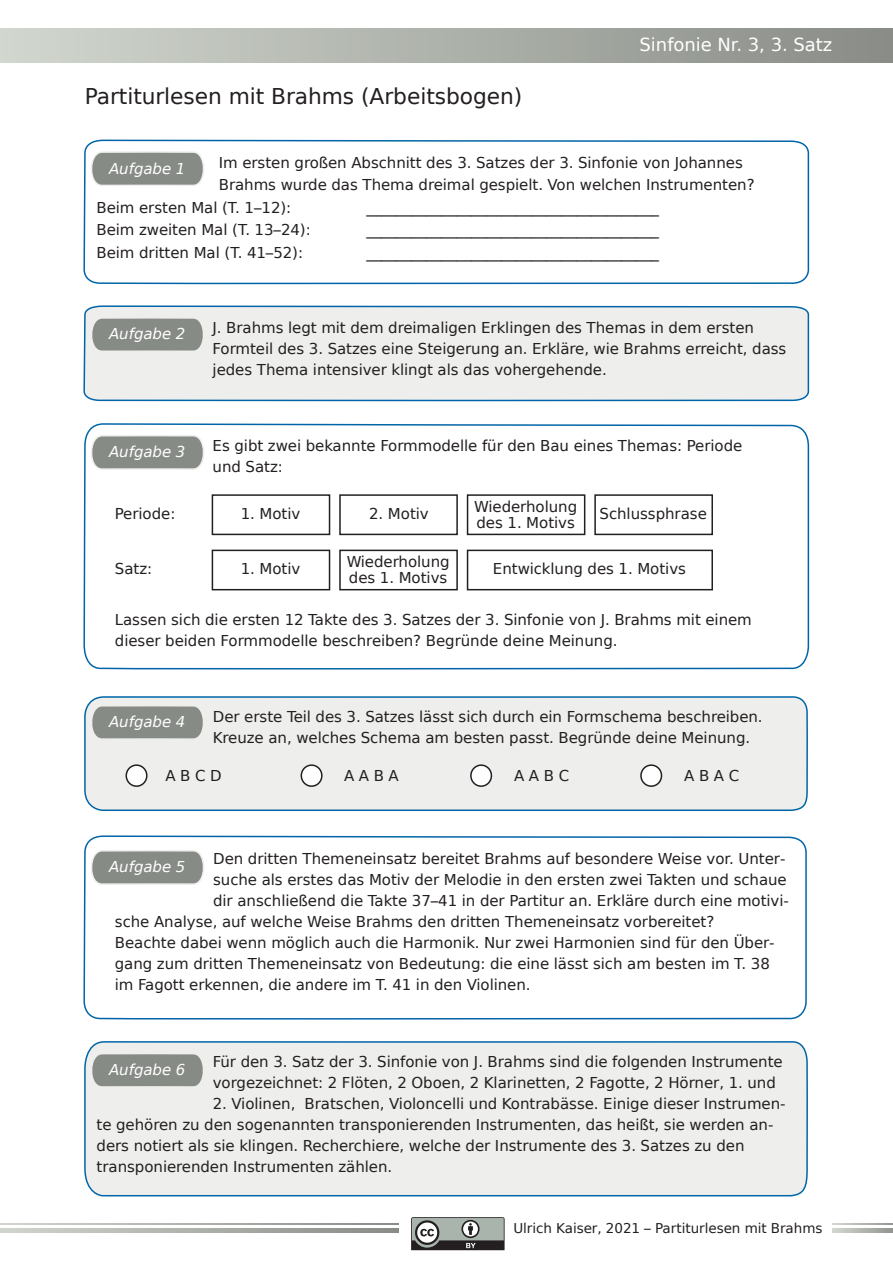
<style>
.page{position:relative;width:893px;height:1263px;background:#fff}
.page>*{position:absolute;margin:0;border:0;box-sizing:border-box;transform-origin:0 0}
.t1{font:21.75px "Bitstream Vera Sans";letter-spacing:-.005em;color:#231f20}
.t2{font:18px "Bitstream Vera Sans";color:#fff}
.t3{font:15px/21px "Bitstream Vera Sans";letter-spacing:-.005em;color:#231f20}
.t4{font:italic 15px "Bitstream Vera Sans";letter-spacing:-.005em;color:#fff}
.t5{font:13.5px "Bitstream Vera Sans";letter-spacing:-.005em;color:#231f20}
</style>
<div class="page">
<div style="left:84px;top:1041px;width:724px;height:156px;background:#eeeeec"></div>
<div style="left:84px;top:696px;width:724px;height:115px;background:#eeeeec"></div>
<svg style="left:83px;top:139px;width:727px;height:146px"></svg>
<svg style="left:83px;top:423px;width:727px;height:247px"></svg>
<div style="left:0;top:28px;width:893px;height:34px;background:linear-gradient(to right,#d2d7cf,#898c87)"></div>
<div style="left:88px;top:152px;width:119px;height:33px;background:#878b86;border-radius:14px"></div>
<div style="left:87px;top:151px;width:121px;height:35px;border:2px solid #eeeeec;border-radius:14px"></div>
<div style="left:88px;top:436px;width:119px;height:33px;background:#878b86;border-radius:14px"></div>
<div style="left:87px;top:435px;width:121px;height:35px;border:2px solid #eeeeec;border-radius:14px"></div>
<div style="left:88px;top:706px;width:119px;height:33px;background:#878b86;border-radius:14px"></div>
<div style="left:87px;top:705px;width:121px;height:35px;border:2px solid #eeeeec;border-radius:14px"></div>
<svg style="left:83px;top:835px;width:724px;height:185px"></svg>
<svg style="left:0;top:1228px;width:399px;height:5px;background:#acb0a9"></svg>
<svg style="left:833px;top:1228px;width:60px;height:5px"></svg>
<div style="left:126px;top:765px;width:21px;height:21px;background:#fff;border-radius:50%"></div>
<div style="left:126px;top:764px;width:22px;height:23px;border:2px solid #231f20;border-radius:50%"></div>
<div style="left:301px;top:765px;width:21px;height:21px;background:#fff;border-radius:50%"></div>
<div style="left:301px;top:764px;width:22px;height:23px;border:2px solid #231f20;border-radius:50%"></div>
<div style="left:471px;top:765px;width:20px;height:21px;background:#fff;border-radius:50%"></div>
<div style="left:470px;top:764px;width:22px;height:23px;border:2px solid #231f20;border-radius:50%"></div>
<div style="left:212px;top:495px;width:118px;height:39px;background:#fff"></div>
<div style="left:212px;top:494px;width:118px;height:41px;border:2px solid #231f20"></div>
<div style="left:340px;top:495px;width:117px;height:39px;background:#fff"></div>
<div style="left:339px;top:494px;width:119px;height:41px;border:2px solid #231f20"></div>
<div style="left:468px;top:495px;width:117px;height:39px;background:#fff"></div>
<div style="left:467px;top:494px;width:118px;height:41px;border:2px solid #231f20"></div>
<div style="left:595px;top:495px;width:117px;height:39px;background:#fff"></div>
<div style="left:594px;top:494px;width:119px;height:41px;border:2px solid #231f20"></div>
<div style="left:212px;top:550px;width:118px;height:40px;background:#fff"></div>
<div style="left:212px;top:550px;width:118px;height:40px;border:2px solid #231f20"></div>
<div style="left:340px;top:550px;width:117px;height:40px;background:#fff"></div>
<div style="left:339px;top:550px;width:119px;height:40px;border:2px solid #231f20"></div>
<div style="left:468px;top:550px;width:244px;height:40px;background:#fff"></div>
<div style="left:467px;top:550px;width:246px;height:40px;border:2px solid #231f20"></div>
<svg style="left:83px;top:305px;width:727px;height:97px;background:#e5e9e9"></svg>
<div style="left:88px;top:318px;width:119px;height:33px;background:#878b86;border-radius:14px"></div>
<div style="left:87px;top:317px;width:121px;height:35px;border:2px solid #eeeeec;border-radius:14px"></div>
<div style="left:641px;top:765px;width:20px;height:21px;background:#fff;border-radius:50%"></div>
<div style="left:640px;top:764px;width:22px;height:23px;border:2px solid #231f20;border-radius:50%"></div>
<svg style="left:411px;top:1217px;width:94px;height:33px;background:#818582"></svg>
<div style="left:88px;top:1053px;width:119px;height:34px;background:#878b86;border-radius:14px"></div>
<div style="left:87px;top:1053px;width:121px;height:35px;border:2px solid #eeeeec;border-radius:14px"></div>
<h1 class="t1" style="left:85px;top:84px;width:439px">Partiturlesen mit Brahms (Arbeitsbogen)</h1>
<p class="t2" style="left:640px;top:34px;width:194px">Sinfonie Nr. 3, 3. Satz</p>
<p class="t3" style="left:219px;top:152px;width:525px">Im ersten großen Abschnitt des 3. Satzes der 3. Sinfonie von Johannes</p>
<p class="t3" style="left:219px;top:175px;width:537px">Brahms wurde das Thema dreimal gespielt. Von welchen Instrumenten?</p>
<p class="t3" style="left:97px;top:197px;width:196px">Beim ersten Mal (T. 1–12):</p>
<p class="t3" style="left:367px;top:197px;width:294px">_______________________________________</p>
<p class="t3" style="left:97px;top:220px;width:216px">Beim zweiten Mal (T. 13–24):</p>
<p class="t3" style="left:367px;top:220px;width:294px">_______________________________________</p>
<p class="t3" style="left:97px;top:242px;width:208px">Beim dritten Mal (T. 41–52):</p>
<p class="t3" style="left:367px;top:242px;width:294px">_______________________________________</p>
<p class="t4" style="left:109px;top:160px;width:78px">Aufgabe 1</p>
<p class="t4" style="left:109px;top:325px;width:78px">Aufgabe 2</p>
<p class="t3" style="left:213px;top:317px;width:575px">J. Brahms legt mit dem dreimaligen Erklingen des Themas in dem ersten<br>Formteil des 3. Satzes eine Steigerung an. Erkläre, wie Brahms erreicht, dass jedes Thema intensiver klingt als das vohergehende.</p>
<p class="t4" style="left:109px;top:443px;width:78px">Aufgabe 3</p>
<p class="t3" style="left:213px;top:435px;width:531px">Es gibt zwei bekannte Formmodelle für den Bau eines Themas: Periode und Satz:</p>
<p class="t3" style="left:241px;top:503px;width:61px">1. Motiv</p>
<p class="t3" style="left:369px;top:503px;width:61px">2. Motiv</p>
<p class="t3" style="left:474px;top:498px;width:104px;line-height:16.5px">Wiederholung des 1. Motivs</p>
<p class="t3" style="left:600px;top:503px;width:109px">Schlussphrase</p>
<p class="t3" style="left:241px;top:558px;width:61px">1. Motiv</p>
<p class="t3" style="left:493px;top:558px;width:195px">Entwicklung des 1. Motivs</p>
<p class="t3" style="left:115px;top:503px;width:62px">Periode:</p>
<p class="t3" style="left:347px;top:553px;width:104px;line-height:16.5px">Wiederholung des 1. Motivs</p>
<p class="t3" style="left:115px;top:609px;width:638px">Lassen sich die ersten 12 Takte des 3. Satzes der 3. Sinfonie von J. Brahms mit einem dieser beiden Formmodelle beschreiben? Begründe deine Meinung.</p>
<p class="t3" style="left:115px;top:558px;width:39px">Satz:</p>
<p class="t4" style="left:109px;top:713px;width:78px">Aufgabe 4</p>
<p class="t3" style="left:213px;top:706px;width:551px">Der erste Teil des 3. Satzes lässt sich durch ein Formschema beschreiben.<br>Kreuze an, welches Schema am besten passt. Begründe deine Meinung.</p>
<p class="t3" style="left:344px;top:765px;width:56px">AABA</p>
<p class="t3" style="left:165px;top:766px;width:58px">ABCD</p>
<p class="t3" style="left:514px;top:766px;width:57px">AABC</p>
<p class="t3" style="left:684px;top:766px;width:57px">ABAC</p>
<p class="t3" style="left:213px;top:848px;width:574px">Den dritten Themeneinsatz bereitet Brahms auf besondere Weise vor. Unter-</p>
<p class="t3" style="left:213px;top:869px;width:575px">suche als erstes das Motiv der Melodie in den ersten zwei Takten und schaue</p>
<p class="t3" style="left:213px;top:890px;width:577px">dir anschließend die Takte 37–41 in der Partitur an. Erkläre durch eine motivi-</p>
<p class="t3" style="left:115px;top:911px;width:601px">sche Analyse, auf welche Weise Brahms den dritten Themeneinsatz vorbereitet?</p>
<p class="t3" style="left:115px;top:932px;width:661px">Beachte dabei wenn möglich auch die Harmonik. Nur zwei Harmonien sind für den Über-</p>
<p class="t3" style="left:115px;top:953px;width:657px">gang zum dritten Themeneinsatz von Bedeutung: die eine lässt sich am besten im T. 38</p>
<p class="t3" style="left:115px;top:974px;width:417px">im Fagott erkennen, die andere im T. 41 in den Violinen.</p>
<p class="t4" style="left:109px;top:858px;width:78px">Aufgabe 5</p>
<p class="t3" style="left:213px;top:1051px;width:571px">Für den 3. Satz der 3. Sinfonie von J. Brahms sind die folgenden Instrumente vorgezeichnet: 2 Flöten, 2 Oboen, 2 Klarinetten, 2 Fagotte, 2 Hörner, 1. und</p>
<p class="t3" style="left:97px;top:1093px;width:690px;text-indent:116px">2. Violinen, Bratschen, Violoncelli und Kontrabässe. Einige dieser Instrumen&shy;te gehören zu den sogenannten transponierenden Instrumenten, das heißt, sie werden an&shy;ders notiert als sie klingen. Recherchiere, welche der Instrumente des 3. Satzes zu den transponierenden Instrumenten zählen.</p>
<p class="t4" style="left:109px;top:1061px;width:78px">Aufgabe 6</p>
<p class="t5" style="left:513px;top:1220px;width:311px">Ulrich Kaiser, 2021 – Partiturlesen mit Brahms</p>
</div>
